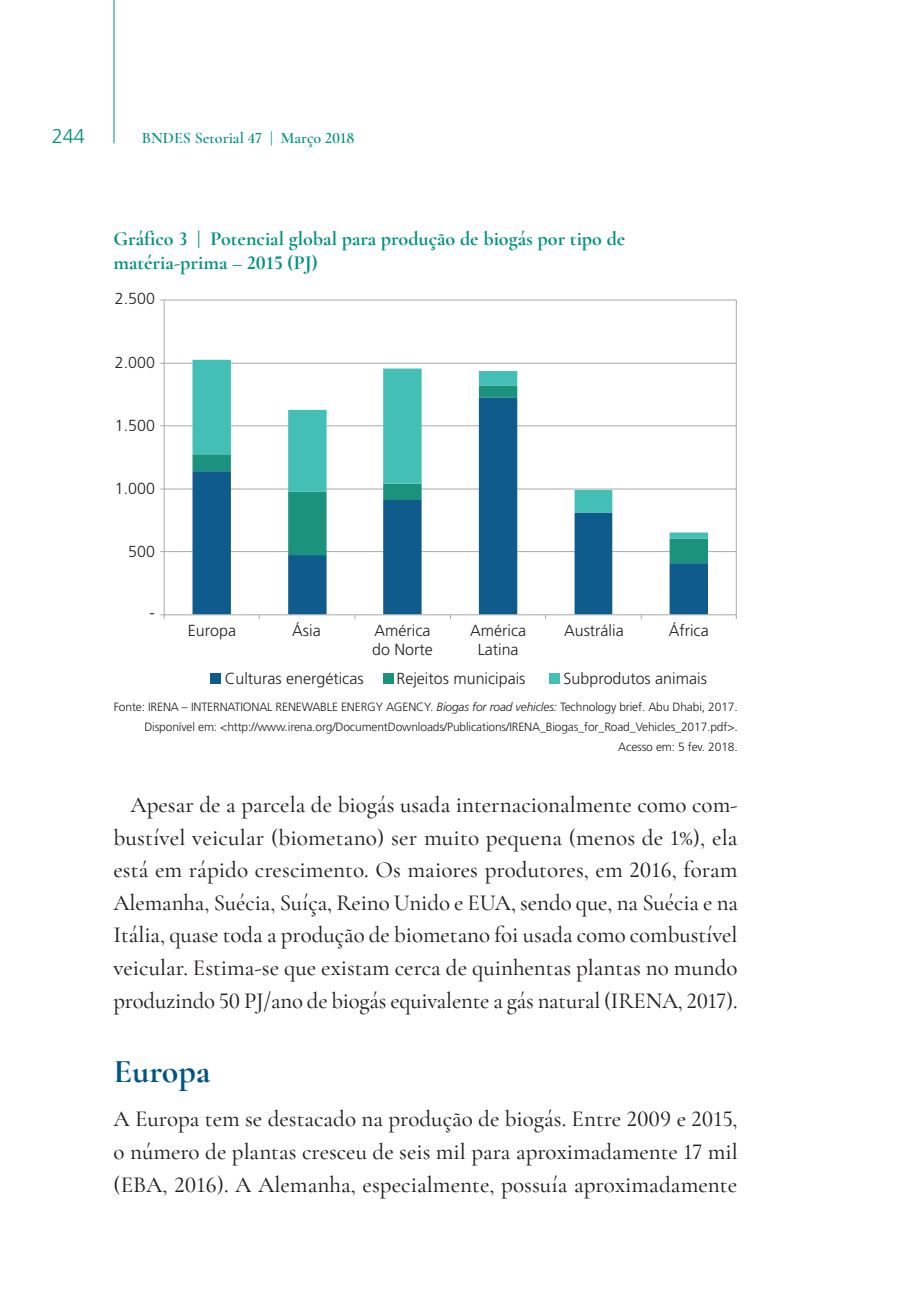
<style>
.page{position:relative;width:908px;height:1304px;background:#fff}
.page>*{position:absolute;margin:0;border:0;box-sizing:border-box;transform-origin:0 0}
.t1{font:700 34px "Cormorant Garamond";color:#005586}
.t2{font:500 23px/32.6px "Cormorant Garamond";letter-spacing:-.01em;color:#231f20;text-align:justify}
.t3{font:700 20px/24px "Cormorant Garamond";color:#00937d}
.t4{font:300 20px "Frutiger LT Std";color:#00937d}
.t5{font:300 16px/19.2px "Frutiger LT Std";color:#231f20}
.t6{font:600 16px "Cormorant Garamond";color:#00937d}
.t7{font:300 12px/20px "Frutiger LT Std";letter-spacing:-.01em;color:#231f20;text-align:right}
.s1{font-style:italic}
</style>
<div class="page">
<hr style="left:113px;top:0;width:1px;height:143px;background:#00937d">
<hr style="left:164px;top:300px;width:572px;height:1px;background:#a8a9ad">
<hr style="left:164px;top:363px;width:572px;height:1px;background:#a8a9ad">
<hr style="left:164px;top:425px;width:572px;height:1px;background:#a8a9ad">
<hr style="left:164px;top:489px;width:572px;height:1px;background:#a8a9ad">
<hr style="left:164px;top:551px;width:572px;height:1px;background:#a8a9ad">
<svg style="left:192px;top:563px;width:515px;height:51px"></svg>
<svg style="left:192px;top:539px;width:515px;height:24px"></svg>
<svg style="left:192px;top:360px;width:515px;height:179px"></svg>
<hr style="left:164px;top:300px;width:1px;height:315px;background:#a8a9ad">
<hr style="left:735px;top:300px;width:1px;height:315px;background:#a8a9ad">
<hr style="left:164px;top:614px;width:572px;height:1px;background:#a8a9ad">
<svg style="left:160px;top:614px;width:5px;height:5px"></svg>
<div style="left:210px;top:673px;width:11px;height:11px;background:#0f5c8c"></div>
<div style="left:383px;top:673px;width:11px;height:11px;background:#1a927c"></div>
<div style="left:549px;top:673px;width:10px;height:11px;background:#43bfb5"></div>
<p class="t4" style="left:52px;top:126px;width:35px">244</p>
<p class="t6" style="left:142px;top:128px;width:214px">BNDES Setorial 47 | Março 2018</p>
<p class="t3" style="left:113px;top:227px;width:513px">Gráfico 3 | Potencial global para produção de biogás por tipo de matéria-prima – 2015 (PJ)</p>
<p class="t5" style="left:115px;top:289px;width:42px">2.500</p>
<p class="t5" style="left:115px;top:353px;width:42px">2.000</p>
<p class="t5" style="left:115px;top:416px;width:42px">1.500</p>
<p class="t5" style="left:115px;top:479px;width:42px">1.000</p>
<p class="t5" style="left:128px;top:542px;width:28px">500</p>
<p class="t5" style="left:149px;top:603px;width:7px">-</p>
<p class="t5" style="left:188px;top:621px;width:50px">Europa</p>
<p class="t5" style="left:292px;top:621px;width:30px">Ásia</p>
<p class="t5" style="left:372px;top:621px;width:62px">América do Norte</p>
<p class="t5" style="left:470px;top:621px;width:57px;text-align:center">América<br>Latina</p>
<p class="t5" style="left:564px;top:621px;width:61px">Austrália</p>
<p class="t5" style="left:668px;top:621px;width:41px">África</p>
<p class="t5" style="left:225px;top:669px;width:140px">Culturas energéticas</p>
<p class="t5" style="left:396px;top:669px;width:130px">Rejeitos municipais</p>
<p class="t5" style="left:563px;top:669px;width:145px">Subprodutos animais</p>
<p class="t7" style="left:114px;top:697px;width:625px">Fonte: IRENA – INTERNATIONAL RENEWABLE ENERGY AGENCY. <span class="s1">Biogas for road vehicles:</span> Technology brief. Abu Dhabi, 2017.<br>Disponível em: &lt;http://www.irena.org/DocumentDownloads/Publications/IRENA_Biogas_for_Road_Vehicles_2017.pdf&gt;.<br>Acesso em: 5 fev. 2018.</p>
<p class="t2" style="left:113px;top:790px;width:626px;text-indent:17px">Apesar de a parcela de biogás usada internacionalmente como com&shy;bustível veicular (biometano) ser muito pequena (menos de 1%), ela está em rápido crescimento. Os maiores produtores, em 2016, foram Alemanha, Suécia, Suíça, Reino Unido e EUA, sendo que, na Suécia e na Itália, quase toda a produção de biometano foi usada como combustível veicular. Estima-se que existam cerca de quinhentas plantas no mundo produzindo 50 PJ/ano de biogás equivalente a gás natural (IRENA, 2017).</p>
<h1 class="t1" style="left:113px;top:1058px;width:98px">Europa</h1>
<p class="t2" style="left:113px;top:1102px;width:625px">A Europa tem se destacado na produção de biogás. Entre 2009 e 2015, o número de plantas cresceu de seis mil para aproximadamente 17 mil (EBA, 2016). A Alemanha, especialmente, possuía aproximadamente</p>
</div>
